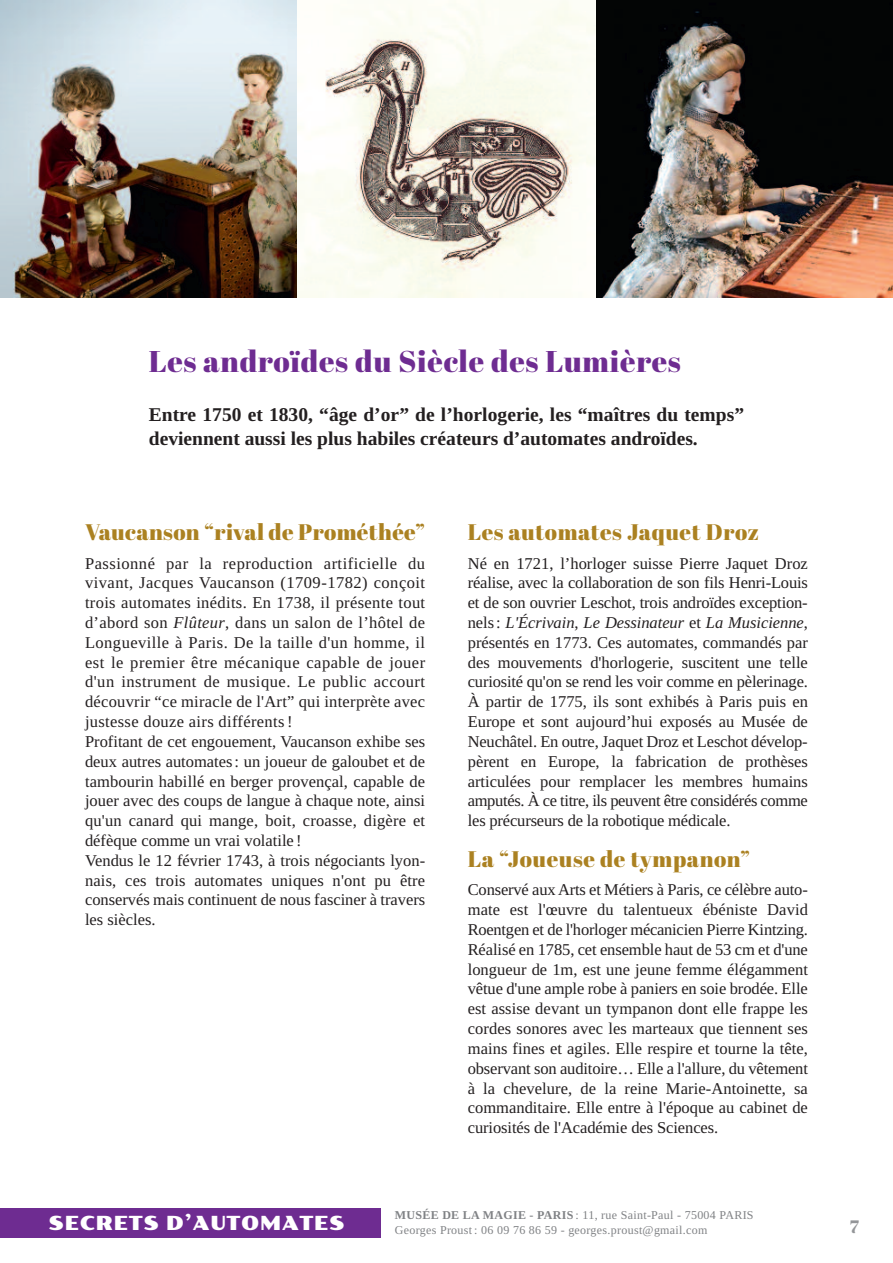
<style>
.page{position:relative;width:893px;height:1263px;background:#fff}
.page>*{position:absolute;margin:0;border:0;box-sizing:border-box;transform-origin:0 0}
.t1{font:30px "Abril Fatface";letter-spacing:.025em;color:#6e2c91}
.t2{font:22.5px "Abril Fatface";letter-spacing:.015em;color:#ab8121}
.t3{font:700 19.5px/24px "Tinos";color:#231f20}
.t4{font:19.5px "Poller One";letter-spacing:.025em;color:#fff}
.t5{font:18px "Abril Fatface";color:#939598}
.t6{font:16.5px/19.8px "Tinos";letter-spacing:.01em;color:#231f20;text-align:justify}
.t7{font:12px "Tinos";letter-spacing:.025em;color:#808285}
.s1{font-style:italic}
.s2{font-weight:700}
</style>
<div class="page">
<div style="left:0;top:1208px;width:381px;height:29px;background:#6e2c91"></div>
<img style="left:595px;top:0;width:298px;height:298px">
<img style="left:0;top:0;width:298px;height:298px">
<img style="left:298px;top:0;width:297px;height:298px">
<h1 class="t1" style="left:149px;top:340px;width:533px">Les androïdes du Siècle des Lumières</h1>
<p class="t3" style="left:149px;top:403px;width:597px">Entre 1750 et 1830, “âge d’or” de l’horlogerie, les “maîtres du temps” deviennent aussi les plus habiles créateurs d’automates androïdes.</p>
<h2 class="t2" style="left:85px;top:517px;width:342px">Vaucanson “rival de Prométhée”</h2>
<p class="t6" style="left:85px;top:553px;width:342px;text-align:left">Passionné par la reproduction artificielle du vivant, Jacques Vaucanson (1709-1782) conçoit trois automates inédits. En 1738, il présente tout d’abord son <span class="s1">Flûteur</span>, dans un salon de l’hôtel de Longueville à Paris. De la taille d'un homme, il est le premier être mécanique capable de jouer d'un instrument de musique. Le public accourt découvrir “ce miracle de l'Art” qui interprète avec justesse douze airs différents!<br>Profitant de cet engouement, Vaucanson exhibe ses deux autres automates: un joueur de galoubet et de tambourin habillé en berger provençal, capable de jouer avec des coups de langue à chaque note, ainsi qu'un canard qui mange, boit, croasse, digère et défèque comme un vrai volatile !<br>Vendus le 12 février 1743, à trois négociants lyon&shy;nais, ces trois automates uniques n'ont pu être conservés mais continuent de nous fasciner à travers les siècles.</p>
<h2 class="t2" style="left:468px;top:517px;width:293px">Les automates Jaquet Droz</h2>
<p class="t6" style="left:468px;top:553px;width:342px">Né en 1721, l’horloger suisse Pierre Jaquet Droz réalise, avec la collaboration de son fils Henri-Louis et de son ouvrier Leschot, trois androïdes exception&shy;nels: <span class="s1">L'Écrivain</span>, <span class="s1">Le Dessinateur</span> et <span class="s1">La Musicienne</span>, présentés en 1773. Ces automates, commandés par des mouvements d'horlogerie, suscitent une telle curiosité qu'on se rend les voir comme en pèlerinage.<br>À partir de 1775, ils sont exhibés à Paris puis en Europe et sont aujourd’hui exposés au Musée de Neuchâtel. En outre, Jaquet Droz et Leschot dévelop&shy;pèrent en Europe, la fabrication de prothèses articulées pour remplacer les membres humains amputés. À ce titre, ils peuvent être considérés comme les précurseurs de la robotique médicale.</p>
<h2 class="t2" style="left:468px;top:843px;width:284px">La “Joueuse de tympanon”</h2>
<p class="t6" style="left:468px;top:880px;width:342px">Conservé auxArts et Métiers à Paris, ce célèbre auto&shy;mate est l'œuvre du talentueux ébéniste David Roentgen et de l'horloger mécanicien Pierre Kintzing.<br>Réalisé en 1785, cet ensemble haut de 53 cm et d'une longueur de 1m, est une jeune femme élégamment vêtue d'une ample robe à paniers en soie brodée. Elle est assise devant un tympanon dont elle frappe les cordes sonores avec les marteaux que tiennent ses mains fines et agiles. Elle respire et tourne la tête, observant son auditoire… Elle a l'allure, du vêtement à la chevelure, de la reine Marie-Antoinette, sa commanditaire. Elle entre à l'époque au cabinet de curiosités de l'Académie des Sciences.</p>
<p class="t4" style="left:49px;top:1211px;width:298px">SECRETS D’AUTOMATES</p>
<p class="t7" style="left:395px;top:1208px;width:360px"><span class="s2">MUSÉE DE LA MAGIE - PARIS</span> : 11, rue Saint-Paul - 75004 PARIS</p>
<p class="t7" style="left:395px;top:1222px;width:314px">Georges Proust : 06 09 76 86 59 - georges.proust@gmail.com</p>
<p class="t5" style="left:850px;top:1214px;width:11px">7</p>
</div>
